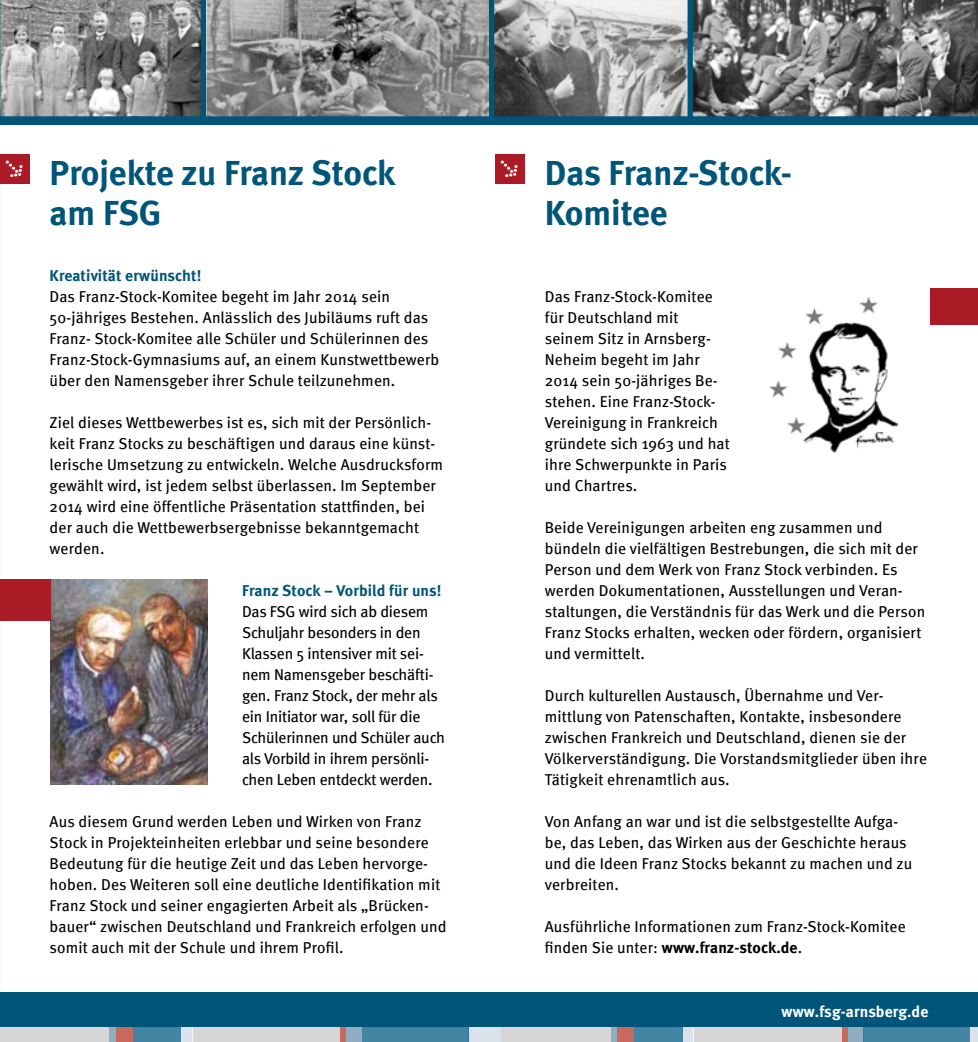
<style>
.page{position:relative;width:978px;height:1042px;background:#fff}
.page>*{position:absolute;margin:0;border:0;box-sizing:border-box;transform-origin:0 0}
.t1{font:700 35px/40.2px "Meta";color:#005579}
.t2{font:17.5px "Meta Bold Caps Expert";color:#fff}
.t3{font:15.75px/21px "Meta";letter-spacing:.01em;color:#000}
.t4{font:15.75px/21px "Meta";letter-spacing:-.01em;color:#000}
.t5{font:700 15.75px "Meta";letter-spacing:.01em;color:#005579}
.t6{font:700 15.75px "Meta";letter-spacing:.01em;color:#fff}
.s1{font-weight:700}
</style>
<div class="page">
<div style="left:0;top:992px;width:977px;height:50px;background:#005579"></div>
<div style="left:0;top:0;width:977px;height:125px;background:#005579"></div>
<div style="left:0;top:1027px;width:120px;height:15px;background:#d6d6d6"></div>
<svg style="left:132px;top:1027px;width:49px;height:15px"></svg>
<div style="left:109px;top:1027px;width:11px;height:15px;background:#90aec2"></div>
<div style="left:192px;top:1027px;width:169px;height:15px;background:#d6d6d6"></div>
<div style="left:361px;top:1027px;width:107px;height:15px;background:#4585a4"></div>
<div style="left:343px;top:1027px;width:18px;height:15px;background:#90aec2"></div>
<div style="left:340px;top:1027px;width:6px;height:15px;background:#c7695e"></div>
<div style="left:116px;top:1027px;width:16px;height:15px;background:#c7695e"></div>
<div style="left:181px;top:1027px;width:11px;height:15px;background:#dae3ec"></div>
<svg style="left:192px;top:1027px;width:1px;height:15px"></svg>
<div style="left:468px;top:1027px;width:33px;height:15px;background:#dae3ec"></div>
<div style="left:501px;top:1027px;width:120px;height:15px;background:#d6d6d6"></div>
<svg style="left:633px;top:1027px;width:49px;height:15px"></svg>
<div style="left:610px;top:1027px;width:11px;height:15px;background:#90aec2"></div>
<div style="left:693px;top:1027px;width:170px;height:15px;background:#d6d6d6"></div>
<div style="left:863px;top:1027px;width:106px;height:15px;background:#4585a4"></div>
<div style="left:844px;top:1027px;width:19px;height:15px;background:#90aec2"></div>
<div style="left:841px;top:1027px;width:6px;height:15px;background:#c7695e"></div>
<div style="left:617px;top:1027px;width:16px;height:15px;background:#c7695e"></div>
<div style="left:682px;top:1027px;width:11px;height:15px;background:#dae3ec"></div>
<svg style="left:693px;top:1027px;width:1px;height:15px"></svg>
<div style="left:969px;top:1027px;width:8px;height:15px;background:#dae3ec"></div>
<div style="left:0;top:154px;width:30px;height:30px;background:#ab1b25"></div>
<div style="left:495px;top:154px;width:30px;height:30px;background:#ab1b25"></div>
<img style="left:51px;top:579px;width:156px;height:206px">
<div style="left:0;top:579px;width:51px;height:41px;background:#ab1b25"></div>
<img style="left:769px;top:297px;width:130px;height:156px">
<div style="left:930px;top:288px;width:47px;height:37px;background:#ab1b25"></div>
<svg style="left:0;top:0;width:978px;height:122px;background:#808688"></svg>
<h1 class="t1" style="left:50px;top:152px;width:347px">Projekte zu Franz Stock am FSG</h1>
<h1 class="t1" style="left:544px;top:152px;width:249px">Das Franz-Stock-<br>Komitee</h1>
<p class="t2" style="left:4px;top:156px;width:23px">p</p>
<p class="t2" style="left:499px;top:156px;width:23px">p</p>
<p class="t5" style="left:50px;top:266px;width:153px">Kreativität erwünscht!</p>
<p class="t3" style="left:50px;top:285px;width:391px">Das Franz-Stock-Komitee begeht im Jahr 2014 sein 50-jähriges Bestehen. Anlässlich des Jubiläums ruft das Franz- Stock-Komitee alle Schüler und Schülerinnen des Franz-Stock-Gymnasiums auf, an einem Kunstwettbewerb über den Namensgeber ihrer Schule teilzunehmen.</p>
<p class="t3" style="left:50px;top:411px;width:395px">Ziel dieses Wettbewerbes ist es, sich mit der Persönlich&shy;keit Franz Stocks zu beschäftigen und daraus eine künst&shy;lerische Umsetzung zu entwickeln. Welche Ausdrucksform gewählt wird, ist jedem selbst überlassen. Im September 2014 wird eine öffentliche Präsentation stattfinden, bei der auch die Wettbewerbsergebnisse bekanntgemacht werden.</p>
<p class="t5" style="left:242px;top:581px;width:201px">Franz Stock – Vorbild für uns!</p>
<p class="t4" style="left:242px;top:600px;width:204px">Das FSG wird sich ab diesem<br>Schuljahr besonders in den<br>Klassen 5 intensiver mit sei&shy;nem Namensgeber beschäfti&shy;gen. Franz Stock, der mehr als ein Initiator war, soll für die<br>Schülerinnen und Schüler auch als Vorbild in ihrem persönli&shy;chen Leben entdeckt werden.</p>
<p class="t3" style="left:50px;top:810px;width:398px">Aus diesem Grund werden Leben und Wirken von Franz Stock in Projekteinheiten erlebbar und seine besondere Bedeutung für die heutige Zeit und das Leben hervorge&shy;hoben. Des Weiteren soll eine deutliche Identifikation mit Franz Stock und seiner engagierten Arbeit als „Brücken&shy;bauer“ zwischen Deutschland und Frankreich erfolgen und somit auch mit der Schule und ihrem Profil.</p>
<p class="t3" style="left:544px;top:285px;width:186px">Das Franz-Stock-Komitee für Deutschland mit seinem Sitz in Arnsberg-<br>Neheim begeht im Jahr<br>2014 sein 50-jähriges Be&shy;stehen. Eine Franz-Stock-<br>Vereinigung in Frankreich gründete sich 1963 und hat ihre Schwerpunkte in Paris und Chartres.</p>
<p class="t3" style="left:544px;top:516px;width:382px">Beide Vereinigungen arbeiten eng zusammen und bündeln die vielfältigen Bestrebungen, die sich mit der Person und dem Werk von Franz Stock verbinden. Es werden Dokumentationen, Ausstellungen und Veran&shy;staltungen, die Verständnis für das Werk und die Person Franz Stocks erhalten, wecken oder fördern, organisiert und vermittelt.</p>
<p class="t3" style="left:544px;top:684px;width:383px">Durch kulturellen Austausch, Übernahme und Ver&shy;mittlung von Patenschaften, Kontakte, insbesondere zwischen Frankreich und Deutschland, dienen sie der Völkerverständigung. Die Vorstandsmitglieder üben ihre Tätigkeit ehrenamtlich aus.</p>
<p class="t3" style="left:544px;top:810px;width:369px">Von Anfang an war und ist die selbstgestellte Aufga&shy;be, das Leben, das Wirken aus der Geschichte heraus und die Ideen Franz Stocks bekannt zu machen und zu verbreiten.</p>
<p class="t3" style="left:544px;top:915px;width:362px">Ausführliche Informationen zum Franz-Stock-Komitee finden Sie unter: <span class="s1">www.franz-stock.de</span>.</p>
<p class="t6" style="left:781px;top:1002px;width:148px">www.fsg-arnsberg.de</p>
</div>
